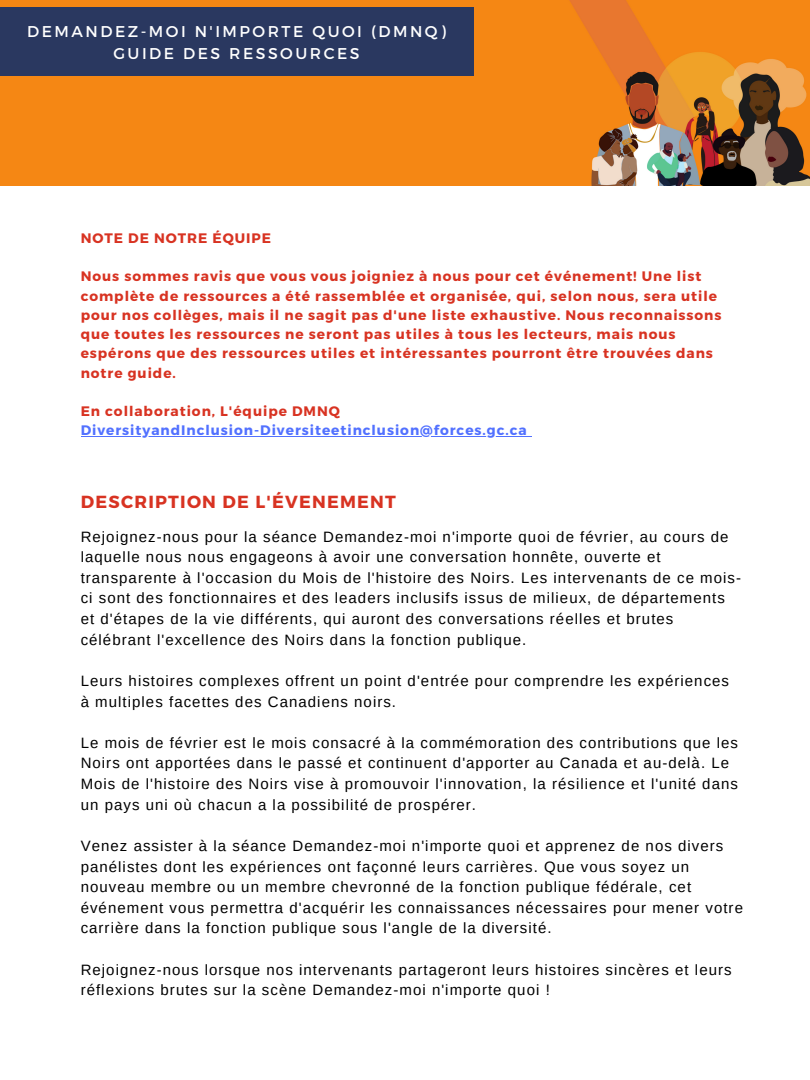
<style>
.page{position:relative;width:810px;height:1080px;background:#fff}
.page>*{position:absolute;margin:0;border:0;box-sizing:border-box;transform-origin:0 0}
.t1{font:700 17.5px "Montserrat";letter-spacing:.07em;color:#d83322}
.t2{font:15.62px/21.6px "Montserrat";letter-spacing:.16em;color:#fff;text-align:center}
.t3{font:15px/20.6px "Arimo";letter-spacing:.07em;color:#000}
.t4{font:700 13.75px/19.2px "Montserrat";letter-spacing:.07em;color:#d83322}
.t5{font:700 13.75px "Montserrat";letter-spacing:.07em;color:#5271ff}
</style>
<div class="page">
<img style="left:0;top:0;width:810px;height:185px">
<div style="left:0;top:8px;width:474px;height:67px;background:#2a3860"></div>
<hr style="left:81px;top:436px;width:447px;height:1px;background:#5271ff">
<p class="t2" style="left:27px;top:20px;width:420px">DEMANDEZ-MOI N'IMPORTE QUOI (DMNQ)<br>GUIDE DES RESSOURCES</p>
<h2 class="t4" style="left:81px;top:228px;width:192px">NOTE DE NOTRE ÉQUIPE</h2>
<h4 class="t4" style="left:81px;top:266px;width:642px">Nous sommes ravis que vous vous joigniez à nous pour cet événement! Une list complète de ressources a été rassemblée et organisée, qui, selon nous, sera utile pour nos collèges, mais il ne sagit pas d'une liste exhaustive. Nous reconnaissons que toutes les ressources ne seront pas utiles à tous les lecteurs, mais nous espérons que des ressources utiles et intéressantes pourront être trouvées dans notre guide.</h4>
<p class="t4" style="left:81px;top:401px;width:261px">En collaboration, L'équipe DMNQ</p>
<p class="t5" style="left:81px;top:421px;width:448px">DiversityandInclusion-Diversiteetinclusion@forces.gc.ca</p>
<p class="t1" style="left:81px;top:490px;width:316px">DESCRIPTION DE L'ÉVENEMENT</p>
<h1 class="t3" style="left:81px;top:526px;width:662px">Rejoignez-nous pour la séance Demandez-moi n'importe quoi de février, au cours de laquelle nous nous engageons à avoir une conversation honnête, ouverte et transparente à l'occasion du Mois de l'histoire des Noirs. Les intervenants de ce mois&shy;ci sont des fonctionnaires et des leaders inclusifs issus de milieux, de départements et d'étapes de la vie différents, qui auront des conversations réelles et brutes célébrant l'excellence des Noirs dans la fonction publique.</h1>
<h3 class="t3" style="left:81px;top:670px;width:650px">Leurs histoires complexes offrent un point d'entrée pour comprendre les expériences à multiples facettes des Canadiens noirs.</h3>
<h3 class="t3" style="left:81px;top:732px;width:659px">Le mois de février est le mois consacré à la commémoration des contributions que les Noirs ont apportées dans le passé et continuent d'apporter au Canada et au-delà. Le Mois de l'histoire des Noirs vise à promouvoir l'innovation, la résilience et l'unité dans un pays uni où chacun a la possibilité de prospérer.</h3>
<h3 class="t3" style="left:81px;top:835px;width:664px">Venez assister à la séance Demandez-moi n'importe quoi et apprenez de nos divers panélistes dont les expériences ont façonné leurs carrières. Que vous soyez un nouveau membre ou un membre chevronné de la fonction publique fédérale, cet événement vous permettra d'acquérir les connaissances nécessaires pour mener votre carrière dans la fonction publique sous l'angle de la diversité.</h3>
<h3 class="t3" style="left:81px;top:959px;width:653px">Rejoignez-nous lorsque nos intervenants partageront leurs histoires sincères et leurs réflexions brutes sur la scène Demandez-moi n'importe quoi !</h3>
</div>
